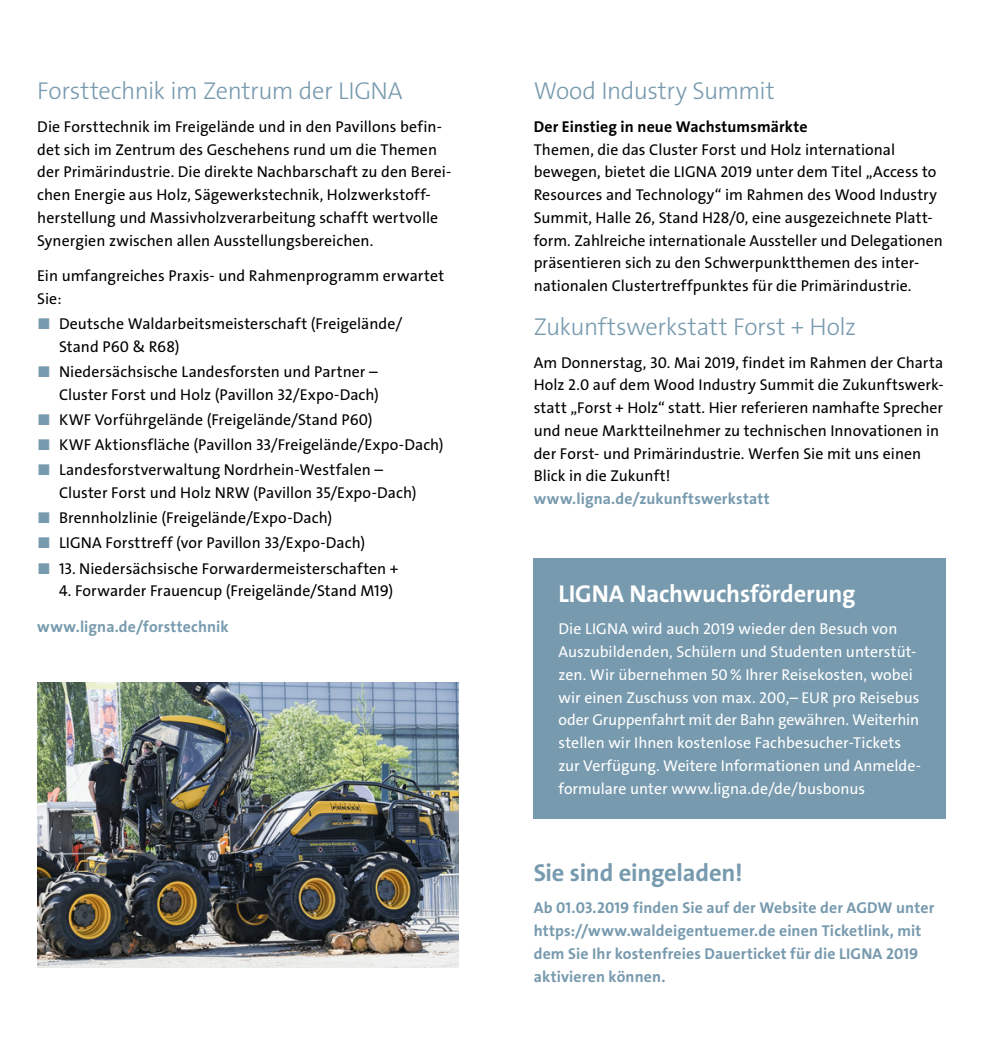
<style>
.page{position:relative;width:983px;height:1042px;background:#fff}
.page>*{position:absolute;margin:0;border:0;box-sizing:border-box;transform-origin:0 0}
.t1{font:24.5px "The Sans LP3 Lig";letter-spacing:-.015em;color:#779aae}
.t2{font:24.5px "The Sans LP7 Bld";letter-spacing:-.01em;color:#fff}
.t3{font:24.5px "The Sans LP7 Bld";letter-spacing:-.01em;color:#779aae}
.t4{font:15.75px/22.8px "The Sans LP5 Plain";letter-spacing:.005em;color:#000}
.t5{font:15.75px/22.8px "The Sans LP5 Plain";color:#fff}
.t6{font:15.75px/22.8px "The Sans LP7 Bld";letter-spacing:.01em;color:#779aae}
.t7{font:15.75px "The Sans LP7 Bld";letter-spacing:.01em;color:#000}
.s1{color:#779aae}
</style>
<div class="page">
<img style="left:37px;top:682px;width:421px;height:285px">
<div style="left:533px;top:558px;width:412px;height:261px;background:#779aae"></div>
<h1 class="t1" style="left:37px;top:75px;width:367px">Forsttechnik im Zentrum der LIGNA</h1>
<p class="t4" style="left:37px;top:115px;width:415px">Die Forsttechnik im Freigelände und in den Pavillons befin&shy;det sich im Zentrum des Geschehens rund um die Themen der Primärindustrie. Die direkte Nachbarschaft zu den Berei&shy;chen Energie aus Holz, Sägewerkstechnik, Holzwerkstoff&shy;herstellung und Massivholzverarbeitung schafft wertvolle Synergien zwischen allen Ausstellungsbereichen.</p>
<p class="t4" style="left:37px;top:264px;width:408px">Ein umfangreiches Praxis- und Rahmenprogramm erwartet<br>Sie:</p>
<p class="t4" style="left:59px;top:312px;width:344px;text-indent:-22px"><span class="s1">■</span> Deutsche Waldarbeitsmeisterschaft (Freigelände/<br>Stand P60 &amp; R68)</p>
<p class="t4" style="left:37px;top:360px;width:343px;text-align:right"><span class="s1">■</span> Niedersächsische Landesforsten und Partner –<br>Cluster Forst und Holz (Pavillon 32/Expo-Dach)</p>
<p class="t4" style="left:37px;top:408px;width:337px"><span class="s1">■</span> KWF Vorführgelände (Freigelände/Stand P60)</p>
<p class="t4" style="left:37px;top:433px;width:408px"><span class="s1">■</span> KWF Aktionsfläche (Pavillon 33/Freigelände/Expo-Dach)</p>
<p class="t4" style="left:59px;top:459px;width:359px;text-indent:-22px"><span class="s1">■</span> Landesforstverwaltung Nordrhein-Westfalen –<br>Cluster Forst und Holz NRW (Pavillon 35/Expo-Dach)</p>
<p class="t4" style="left:37px;top:507px;width:296px"><span class="s1">■</span> Brennholzlinie (Freigelände/Expo-Dach)</p>
<p class="t4" style="left:37px;top:532px;width:329px"><span class="s1">■</span> LIGNA Forsttreff (vor Pavillon 33/Expo-Dach)</p>
<p class="t4" style="left:37px;top:557px;width:363px"><span class="s1">■</span> 13. Niedersächsische Forwardermeisterschaften +</p>
<p class="t4" style="left:59px;top:580px;width:336px">4. Forwarder Frauencup (Freigelände/Stand M19)</p>
<p class="t6" style="left:37px;top:615px;width:193px">www.ligna.de/forsttechnik</p>
<h1 class="t1" style="left:533px;top:75px;width:242px">Wood Industry Summit</h1>
<p class="t7" style="left:533px;top:116px;width:275px">Der Einstieg in neue Wachstumsmärkte</p>
<p class="t4" style="left:533px;top:138px;width:410px">Themen, die das Cluster Forst und Holz international bewegen, bietet die LIGNA 2019 unter dem Titel „Access to Resources and Technology“ im Rahmen des Wood Industry Summit, Halle 26, Stand H28/0, eine ausgezeichnete Platt&shy;form. Zahlreiche internationale Aussteller und Delegationen präsentieren sich zu den Schwerpunktthemen des inter&shy;nationalen Clustertreffpunktes für die Primärindustrie.</p>
<h1 class="t1" style="left:533px;top:311px;width:324px">Zukunftswerkstatt Forst + Holz</h1>
<p class="t4" style="left:533px;top:351px;width:411px">Am Donnerstag, 30. Mai 2019, findet im Rahmen der Charta Holz 2.0 auf dem Wood Industry Summit die Zukunftswerk&shy;statt „Forst + Holz“ statt. Hier referieren namhafte Sprecher und neue Marktteilnehmer zu technischen Innovationen in der Forst- und Primärindustrie. Werfen Sie mit uns einen Blick in die Zukunft!</p>
<p class="t6" style="left:533px;top:487px;width:237px">www.ligna.de/zukunftswerkstatt</p>
<h1 class="t2" style="left:558px;top:577px;width:298px">LIGNA Nachwuchsförderung</h1>
<p class="t5" style="left:558px;top:618px;width:364px">Die LIGNA wird auch 2019 wieder den Besuch von Auszubildenden, Schülern und Studenten unterstüt&shy;zen. Wir übernehmen 50% Ihrer Reisekosten, wobei wir einen Zuschuss von max. 200,– EUR pro Reisebus oder Gruppenfahrt mit der Bahn gewähren. Weiterhin stellen wir Ihnen kostenlose Fachbesucher-Tickets zur Verfügung. Weitere Informationen und Anmelde&shy;formulare unter www.ligna.de/de/busbonus</p>
<h1 class="t3" style="left:533px;top:857px;width:210px">Sie sind eingeladen!</h1>
<p class="t6" style="left:533px;top:897px;width:402px">Ab 01.03.2019 finden Sie auf der Website der AGDW unter https://www.waldeigentuemer.de einen Ticketlink, mit dem Sie Ihr kostenfreies Dauerticket für die LIGNA 2019 aktivieren können.</p>
</div>
